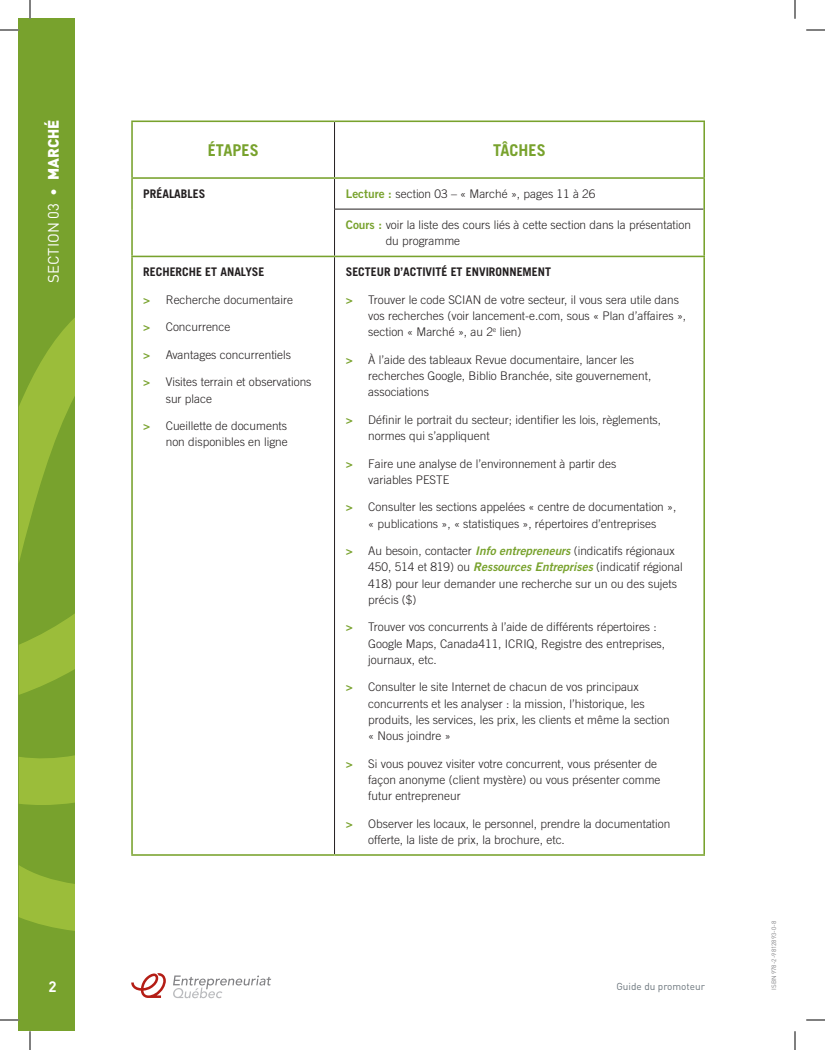
<style>
.page{position:relative;width:825px;height:1050px;background:#fff}
.page>*{position:absolute;margin:0;border:0;box-sizing:border-box;transform-origin:0 0}
.t1{font:700 16.25px "Trade Gothic LT Std";color:#78a22d}
.t2{font:15px "DIN";color:#fff}
.t3{font:700 15px "DIN";color:#fff}
.t4{font:300 11.88px/16.2px "Trade Gothic LT Std";color:#231f20}
.t5{font:700 11.88px "Trade Gothic LT Std";color:#231f20}
.t6{font:10px "DIN";color:#6a747b}
.t7{font:6.25px "DIN";color:#808083}
.s1{font-weight:900}
.s2{font-family:"Trade Gothic LT Std Bd 2";font-weight:400;color:#78a22d}
.s3{font-family:"Trade Gothic LT Std Bd Cn 20";font-weight:400;color:#78a22d}
.s4{font-family:"Trade Gothic LT Std Bd 2 Obl";font-weight:400;color:#78a22d}
</style>
<div class="page">
<svg style="left:173px;top:975px;width:98px;height:23px"></svg>
<svg style="left:131px;top:973px;width:35px;height:25px"></svg>
<div style="left:19px;top:19px;width:56px;height:1012px;background:#78a22d"></div>
<svg style="left:19px;top:318px;width:56px;height:613px"></svg>
<hr style="left:334px;top:209px;width:369px;height:1px;background:#231f20">
<hr style="left:334px;top:179px;width:1px;height:30px;background:#231f20">
<hr style="left:334px;top:209px;width:1px;height:47px;background:#231f20">
<hr style="left:334px;top:257px;width:1px;height:597px;background:#231f20">
<hr style="left:334px;top:122px;width:1px;height:55px;background:#231f20">
<hr style="left:131px;top:121px;width:204px;height:1px;background:#78a22d">
<hr style="left:131px;top:122px;width:2px;height:55px;background:#78a22d">
<hr style="left:335px;top:121px;width:370px;height:1px;background:#78a22d">
<hr style="left:703px;top:122px;width:2px;height:55px;background:#78a22d">
<hr style="left:131px;top:177px;width:204px;height:2px;background:#78a22d">
<hr style="left:131px;top:179px;width:2px;height:30px;background:#78a22d">
<hr style="left:131px;top:209px;width:2px;height:47px;background:#78a22d">
<hr style="left:335px;top:177px;width:370px;height:2px;background:#78a22d">
<hr style="left:703px;top:179px;width:2px;height:30px;background:#78a22d">
<hr style="left:703px;top:209px;width:2px;height:47px;background:#78a22d">
<hr style="left:131px;top:256px;width:204px;height:1px;background:#78a22d">
<hr style="left:131px;top:257px;width:2px;height:597px;background:#78a22d">
<hr style="left:335px;top:256px;width:370px;height:1px;background:#78a22d">
<hr style="left:703px;top:257px;width:2px;height:597px;background:#78a22d">
<hr style="left:131px;top:854px;width:204px;height:2px;background:#78a22d">
<hr style="left:335px;top:854px;width:370px;height:2px;background:#78a22d">
<svg style="left:0;top:29px;width:19px;height:2px"></svg>
<svg style="left:806px;top:29px;width:19px;height:2px"></svg>
<svg style="left:0;top:1019px;width:19px;height:2px"></svg>
<svg style="left:806px;top:1019px;width:19px;height:2px"></svg>
<svg style="left:29px;top:0;width:2px;height:19px"></svg>
<svg style="left:29px;top:1031px;width:2px;height:19px"></svg>
<svg style="left:794px;top:0;width:2px;height:19px"></svg>
<svg style="left:794px;top:1031px;width:2px;height:19px"></svg>
<p class="t2" style="left:44px;top:283px;width:164px;rotate:-90deg">SECTION 03 • <span class="s1">MARCHÉ</span></p>
<p class="t3" style="left:48px;top:977px;width:10px">2</p>
<p class="t1" style="left:208px;top:140px;width:52px">ÉTAPES</p>
<p class="t1" style="left:493px;top:140px;width:54px">TÂCHES</p>
<p class="t5" style="left:143px;top:186px;width:64px">PRÉALABLES</p>
<p class="t4" style="left:346px;top:185px;width:251px"><span class="s2">Lecture :</span> section 03 – « Marché », pages 11 à 26</p>
<p class="t4" style="left:386px;top:216px;width:307px;text-indent:-40px"><span class="s2">Cours :</span> voir la liste des cours liés à cette section dans la présentation du programme</p>
<p class="t5" style="left:143px;top:265px;width:123px">RECHERCHE ET ANALYSE</p>
<p class="t4" style="left:143px;top:291px;width:151px"><span class="s3">&gt;</span> Recherche documentaire</p>
<p class="t4" style="left:143px;top:319px;width:89px"><span class="s3">&gt;</span> Concurrence</p>
<p class="t4" style="left:143px;top:346px;width:149px"><span class="s3">&gt;</span> Avantages concurrentiels</p>
<p class="t4" style="left:166px;top:374px;width:147px;text-indent:-22px"><span class="s3">&gt;</span> Visites terrain et observations sur place</p>
<p class="t4" style="left:143px;top:418px;width:146px;text-align:right"><span class="s3">&gt;</span> Cueillette de documents non disponibles en ligne</p>
<p class="t5" style="left:346px;top:265px;width:207px">SECTEUR D’ACTIVITÉ ET ENVIRONNEMENT</p>
<p class="t4" style="left:368px;top:291px;width:319px;text-indent:-22px"><span class="s3">&gt;</span> Trouver le code SCIAN de votre secteur, il vous sera utile dans vos recherches (voir lancement-e.com, sous « Plan d’affaires », section « Marché », au 2<sup>e</sup> lien)</p>
<p class="t4" style="left:368px;top:351px;width:285px;text-indent:-22px"><span class="s3">&gt;</span> À l’aide des tableaux Revue documentaire, lancer les recherches Google, Biblio Branchée, site gouvernement, associations</p>
<p class="t4" style="left:368px;top:411px;width:294px;text-indent:-22px"><span class="s3">&gt;</span> Définir le portrait du secteur; identifier les lois, règlements, normes qui s’appliquent</p>
<p class="t4" style="left:368px;top:455px;width:250px;text-indent:-22px"><span class="s3">&gt;</span> Faire une analyse de l’environnement à partir des variables PESTE</p>
<p class="t4" style="left:346px;top:499px;width:332px;text-align:center"><span class="s3">&gt;</span> Consulter les sections appelées « centre de documentation », « publications », « statistiques », répertoires d’entreprises</p>
<p class="t4" style="left:368px;top:543px;width:316px;text-indent:-22px"><span class="s3">&gt;</span> Au besoin, contacter <span class="s4">Info entrepreneurs</span> (indicatifs régionaux 450, 514 et 819) ou <span class="s4">Ressources Entreprises</span> (indicatif régional 418) pour leur demander une recherche sur un ou des sujets précis ($)</p>
<p class="t4" style="left:368px;top:619px;width:298px;text-indent:-22px"><span class="s3">&gt;</span> Trouver vos concurrents à l’aide de différents répertoires :<br>Google Maps, Canada411, ICRIQ, Registre des entreprises, journaux, etc.</p>
<p class="t4" style="left:368px;top:679px;width:303px;text-indent:-22px"><span class="s3">&gt;</span> Consulter le site Internet de chacun de vos principaux concurrents et les analyser : la mission, l’historique, les produits, les services, les prix, les clients et même la section « Nous joindre »</p>
<p class="t4" style="left:368px;top:755px;width:294px;text-indent:-22px"><span class="s3">&gt;</span> Si vous pouvez visiter votre concurrent, vous présenter de façon anonyme (client mystère) ou vous présenter comme futur entrepreneur</p>
<p class="t4" style="left:368px;top:815px;width:304px;text-indent:-22px"><span class="s3">&gt;</span> Observer les locaux, le personnel, prendre la documentation offerte, la liste de prix, la brochure, etc.</p>
<p class="t6" style="left:616px;top:980px;width:90px">Guide du promoteur</p>
<p class="t7" style="left:770px;top:990px;width:70px;rotate:-90deg">ISBN 978-2-9812893-0-8</p>
</div>
